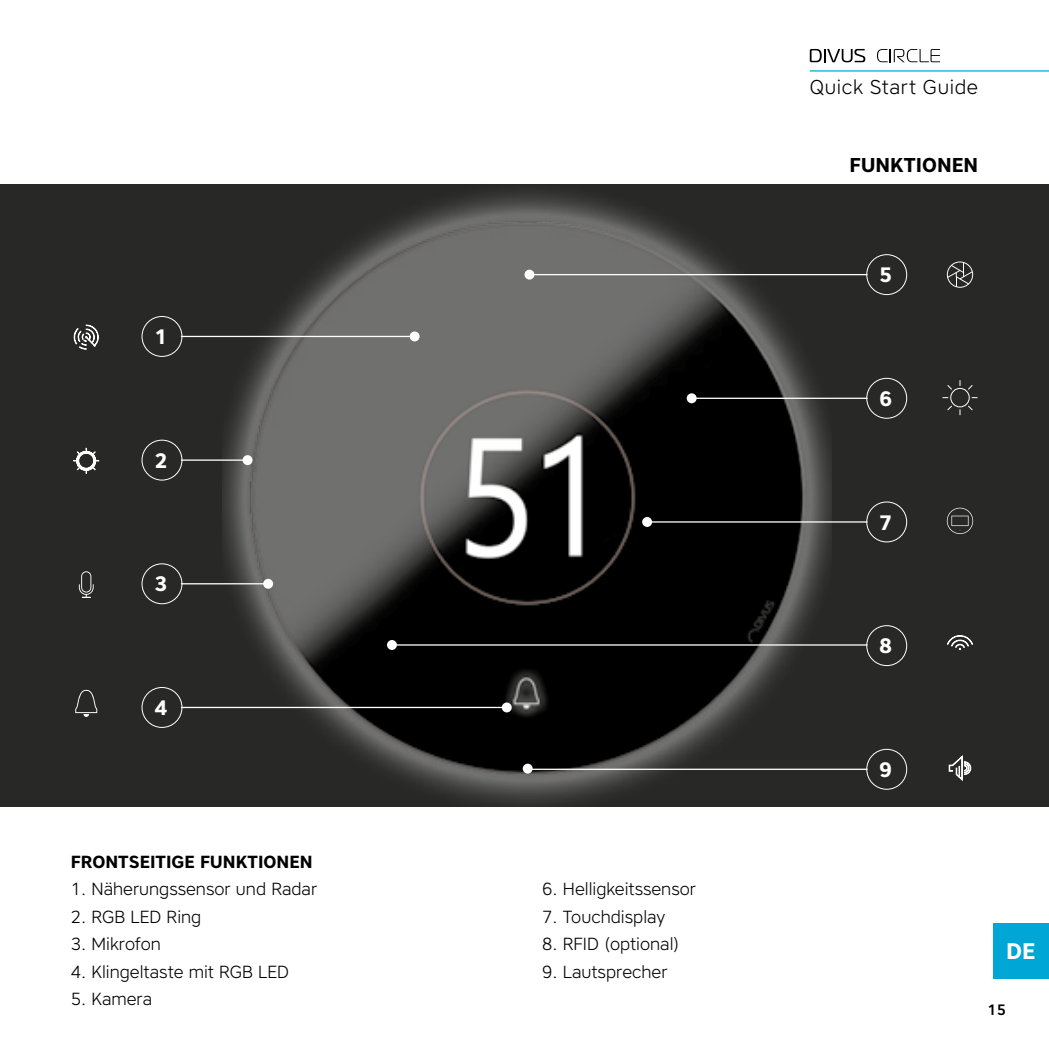
<style>
.page{position:relative;width:1049px;height:1049px;background:#fff}
.page>*{position:absolute;margin:0;border:0;box-sizing:border-box;transform-origin:0 0}
.t1{font:700 22.5px "Core Sans A65";color:#fff}
.t2{font:700 20.75px "Core Sans A65";color:#fff}
.t3{font:300 20px "Core Sans A35";letter-spacing:.03em;color:#000}
.t4{font:700 20px "Core Sans A65";color:#000}
.t5{font:300 17.5px "Core Sans A35";color:#000}
.t6{font:700 17.5px "Core Sans A65";color:#000}
.t7{font:500 15px "Core Sans A55";color:#000}
</style>
<div class="page">
<hr style="left:810px;top:70px;width:239px;height:2px;background:#00a7d6">
<svg style="left:810px;top:49px;width:16px;height:13px"></svg>
<svg style="left:842px;top:49px;width:23px;height:13px"></svg>
<svg style="left:877px;top:49px;width:44px;height:13px"></svg>
<svg style="left:930px;top:49px;width:10px;height:13px"></svg>
<div style="left:0;top:184px;width:1049px;height:623px;background:#282827"></div>
<div style="left:993px;top:923px;width:56px;height:56px;background:#00a7d6"></div>
<img style="left:222px;top:192px;width:609px;height:611px">
<hr style="left:181px;top:336px;width:234px;height:1px;background:#fff">
<hr style="left:692px;top:398px;width:175px;height:1px;background:#fff">
<hr style="left:181px;top:583px;width:86px;height:1px;background:#fff">
<hr style="left:393px;top:644px;width:474px;height:2px;background:#fff">
<hr style="left:181px;top:459px;width:70px;height:2px;background:#fff">
<hr style="left:647px;top:521px;width:220px;height:2px;background:#fff">
<hr style="left:181px;top:707px;width:324px;height:1px;background:#fff">
<hr style="left:529px;top:274px;width:338px;height:1px;background:#fff">
<hr style="left:526px;top:769px;width:341px;height:1px;background:#fff">
<div style="left:142px;top:316px;width:40px;height:41px;border:1px solid #fff;border-radius:50%"></div>
<div style="left:866px;top:378px;width:41px;height:40px;border:1px solid #fff;border-radius:50%"></div>
<div style="left:142px;top:563px;width:40px;height:41px;border:1px solid #fff;border-radius:50%"></div>
<div style="left:142px;top:440px;width:40px;height:40px;border:1px solid #fff;border-radius:50%"></div>
<div style="left:866px;top:502px;width:41px;height:40px;border:1px solid #fff;border-radius:50%"></div>
<div style="left:142px;top:687px;width:40px;height:41px;border:1px solid #fff;border-radius:50%"></div>
<div style="left:866px;top:254px;width:41px;height:41px;border:1px solid #fff;border-radius:50%"></div>
<div style="left:866px;top:749px;width:41px;height:40px;border:1px solid #fff;border-radius:50%"></div>
<div style="left:866px;top:625px;width:41px;height:41px;border:1px solid #fff;border-radius:50%"></div>
<svg style="left:947px;top:261px;width:26px;height:27px"></svg>
<svg style="left:74px;top:325px;width:25px;height:25px"></svg>
<svg style="left:79px;top:571px;width:15px;height:27px"></svg>
<svg style="left:947px;top:635px;width:26px;height:15px"></svg>
<svg style="left:949px;top:756px;width:22px;height:24px"></svg>
<svg style="left:73px;top:448px;width:26px;height:25px"></svg>
<div style="left:950px;top:388px;width:20px;height:19px;border:1px solid #fff;border-radius:50%"></div>
<svg style="left:968px;top:405px;width:5px;height:6px"></svg>
<svg style="left:947px;top:385px;width:5px;height:5px"></svg>
<svg style="left:947px;top:405px;width:5px;height:6px"></svg>
<svg style="left:968px;top:385px;width:5px;height:5px"></svg>
<svg style="left:947px;top:508px;width:26px;height:26px"></svg>
<div style="left:524px;top:270px;width:10px;height:10px;background:#fff;border-radius:50%"></div>
<div style="left:410px;top:331px;width:10px;height:10px;background:#fff;border-radius:50%"></div>
<div style="left:687px;top:393px;width:10px;height:10px;background:#fff;border-radius:50%"></div>
<div style="left:243px;top:455px;width:10px;height:10px;background:#fff;border-radius:50%"></div>
<div style="left:642px;top:517px;width:10px;height:10px;background:#fff;border-radius:50%"></div>
<div style="left:502px;top:702px;width:10px;height:10px;background:#fff;border-radius:50%"></div>
<div style="left:523px;top:764px;width:10px;height:9px;background:#fff;border-radius:50%"></div>
<div style="left:387px;top:640px;width:10px;height:10px;background:#fff;border-radius:50%"></div>
<div style="left:263px;top:579px;width:10px;height:10px;background:#fff;border-radius:50%"></div>
<svg style="left:75px;top:690px;width:22px;height:27px"></svg>
<p class="t2" style="left:154px;top:323px;width:15px">1</p>
<p class="t2" style="left:154px;top:447px;width:15px">2</p>
<p class="t2" style="left:154px;top:570px;width:15px">3</p>
<p class="t2" style="left:154px;top:694px;width:15px">4</p>
<p class="t6" style="left:71px;top:850px;width:243px">FRONTSEITIGE FUNKTIONEN</p>
<p class="t5" style="left:71px;top:878px;width:248px">1. Näherungssensor und Radar</p>
<p class="t5" style="left:71px;top:905px;width:132px">2. RGB LED Ring</p>
<p class="t5" style="left:71px;top:933px;width:92px">3. Mikrofon</p>
<p class="t5" style="left:71px;top:960px;width:220px">4. Klingeltaste mit RGB LED</p>
<p class="t5" style="left:71px;top:988px;width:83px">5. Kamera</p>
<p class="t5" style="left:542px;top:878px;width:155px">6. Helligkeitssensor</p>
<p class="t5" style="left:542px;top:905px;width:125px">7. Touchdisplay</p>
<p class="t5" style="left:542px;top:933px;width:139px">8. RFID (optional)</p>
<p class="t5" style="left:542px;top:960px;width:127px">9. Lautsprecher</p>
<p class="t3" style="left:810px;top:74px;width:170px">Quick Start Guide</p>
<p class="t4" style="left:849px;top:152px;width:130px">FUNKTIONEN</p>
<p class="t2" style="left:879px;top:261px;width:15px">5</p>
<p class="t2" style="left:879px;top:385px;width:15px">6</p>
<p class="t2" style="left:879px;top:509px;width:15px">7</p>
<p class="t2" style="left:879px;top:632px;width:15px">8</p>
<p class="t2" style="left:879px;top:756px;width:15px">9</p>
<p class="t1" style="left:1006px;top:936px;width:31px">DE</p>
<p class="t7" style="left:987px;top:1000px;width:20px">15</p>
</div>
